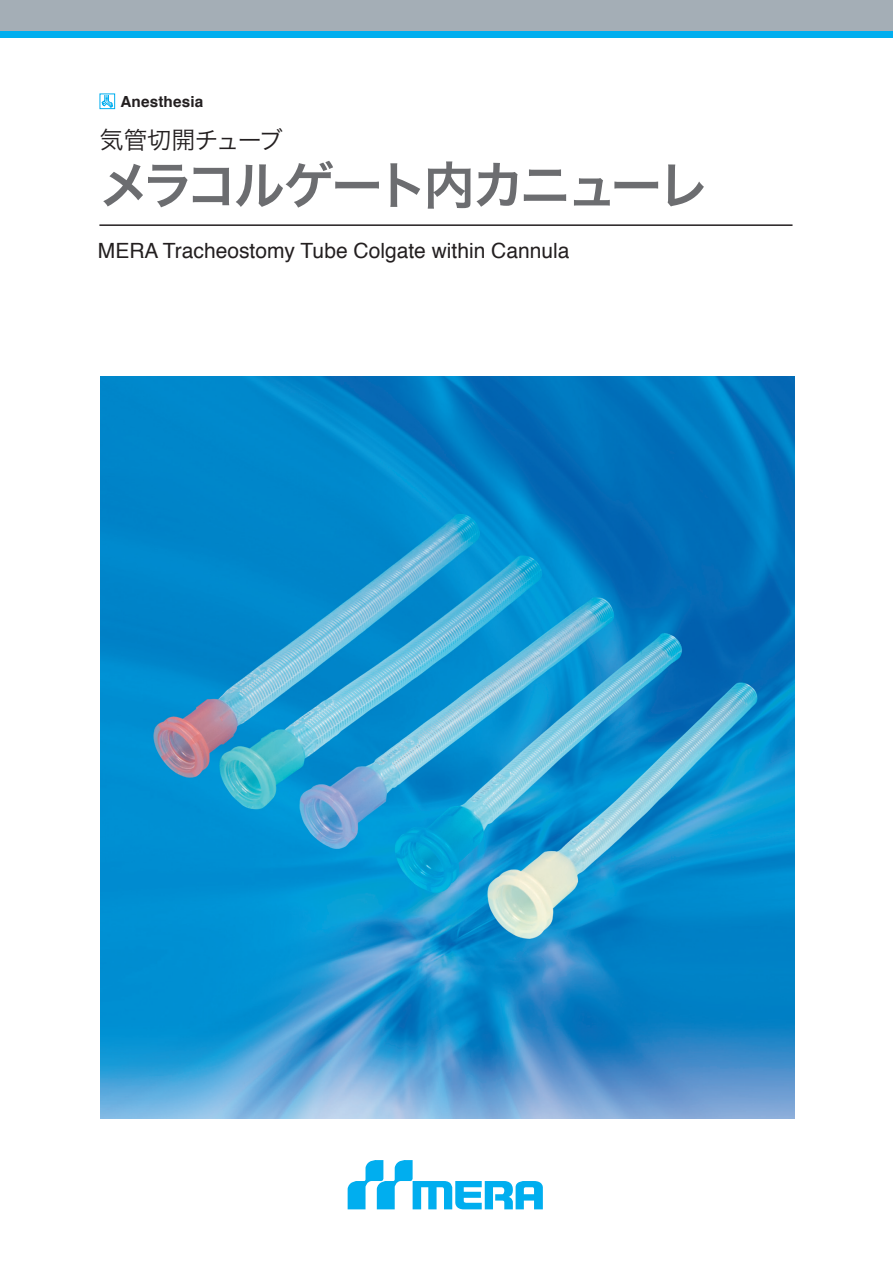
<style>
.page{position:relative;width:893px;height:1263px;background:#fff}
.page>*{position:absolute;margin:0;border:0;box-sizing:border-box;transform-origin:0 0}
.t1{font:51px "Hira Kaku Pro W6";letter-spacing:-.08em;color:#6c6d70}
.t2{font:24px "Hira Kaku Pro W3";letter-spacing:-.035em;color:#231f20}
.t3{font:21px "Helvetica";color:#231f20}
.t4{font:700 15.3px "Helvetica";letter-spacing:.01em;color:#231f20}
</style>
<div class="page">
<svg style="left:348px;top:1160px;width:195px;height:49px"></svg>
<hr style="left:99px;top:224px;width:693px;height:2px;background:#231f20">
<div style="left:0;top:0;width:893px;height:31px;background:#a4aeb6"></div>
<div style="left:0;top:31px;width:893px;height:6px;background:#00aeef"></div>
<img style="left:100px;top:376px;width:694px;height:743px">
<div style="left:99px;top:93px;width:16px;height:16px;border:1px solid #00aeef"></div>
<svg style="left:101px;top:94px;width:12px;height:14px"></svg>
<p class="t4" style="left:120px;top:89px;width:85px">Anesthesia</p>
<p class="t2" style="left:99px;top:119px;width:185px">気管切開チューブ</p>
<h1 class="t1" style="left:99px;top:139px;width:611px">メラコルゲート内カニューレ</h1>
<p class="t3" style="left:98px;top:234px;width:473px">MERA Tracheostomy Tube Colgate within Cannula</p>
</div>
